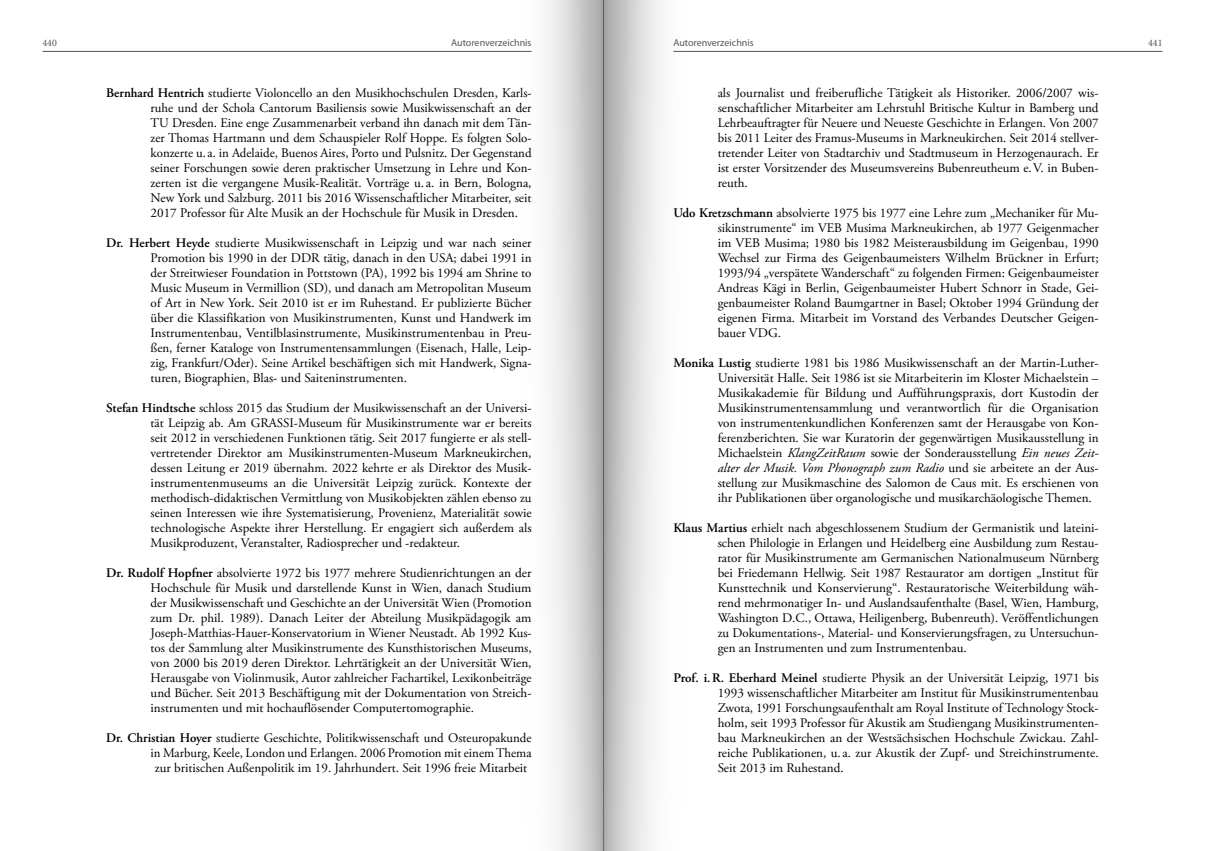
<style>
.page{position:relative;width:1205px;height:851px;background:#fff}
.page>*{position:absolute;margin:0;border:0;box-sizing:border-box;transform-origin:0 0}
.t1{font:13.12px/15px "Adobe Garamond Pro";color:#000;text-align:justify}
.t2{font:10px "Myriad Pro";color:#565656}
.t3{font:10px "Minion Pro";color:#565656}
.s1{font-weight:600}
.s2{font-style:italic}
</style>
<div class="page">
<svg style="left:522px;top:0;width:81px;height:850px"></svg>
<svg style="left:603px;top:0;width:82px;height:850px"></svg>
<hr style="left:43px;top:51px;width:488px;height:1px;background:#565656">
<hr style="left:673px;top:51px;width:489px;height:1px;background:#565656">
<p class="t3" style="left:43px;top:36px;width:16px">440</p>
<p class="t2" style="left:451px;top:37px;width:82px">Autorenverzeichnis</p>
<p class="t2" style="left:673px;top:37px;width:82px">Autorenverzeichnis</p>
<p class="t3" style="left:1148px;top:36px;width:16px">441</p>
<p class="t1" style="left:151px;top:85px;width:382px;text-align:left;text-indent:-44px"><span class="s1">Bernhard Hentrich</span> studierte Violoncello an den Musikhochschulen Dresden, Karls‑ ruhe und der Schola Cantorum Basiliensis sowie Musikwissenschaft an der TU Dresden. Eine enge Zusammenarbeit verband ihn danach mit dem Tän-‑ zer Thomas Hartmann und dem Schauspieler Rolf Hoppe. Es folgten Solo&shy;konzerte u. a. in Adelaide, Buenos Aires, Porto und Pulsnitz. Der Gegenstand seiner Forschungen sowie deren praktischer Umsetzung in Lehre und Kon&shy;zerten ist die vergangene Musik-Realität. Vorträge u. a. in Bern, Bologna, New York und Salzburg. 2011 bis 2016 Wissenschaftlicher Mitarbeiter, seit 2017 Professor für Alte Musik an der Hochschule für Musik in Dresden.</p>
<p class="t1" style="left:151px;top:235px;width:382px;text-align:left;text-indent:-44px"><span class="s1">Dr. Herbert Heyde</span> studierte Musikwissenschaft in Leipzig und war nach seiner Promotion bis 1990 in der DDR tätig, danach in den USA; dabei 1991 in der Streitwieser Foundation in Pottstown (PA), 1992 bis 1994 am Shrine to Music Museum in Vermillion (SD), und danach am Metropolitan Museum of Art in New York. Seit 2010 ist er im Ruhestand. Er publizierte Bücher über die Klassifikation von Musikinstrumenten, Kunst und Handwerk im Instrumentenbau, Ventilblasinstrumente, Musikinstrumentenbau in Preu&shy;ßen, ferner Kataloge von Instrumentensammlungen (Eisenach, Halle, Leip-‑ zig, Frankfurt/Oder). Seine Artikel beschäftigen sich mit Handwerk, Signa&shy;turen, Biographien, Blas- und Saiteninstrumenten.</p>
<p class="t1" style="left:151px;top:400px;width:382px;text-indent:-44px"><span class="s1">Stefan Hindtsche</span> schloss 2015 das Studium der Musikwissenschaft an der Universi&shy;tät Leipzig ab. Am GRASSI-Museum für Musikinstrumente war er bereits seit 2012 in verschiedenen Funktionen tätig. Seit 2017 fungierte er als stell&shy;vertretender Direktor am Musikinstrumenten-Museum Markneukirchen, dessen Leitung er 2019 übernahm. 2022 kehrte er als Direktor des Musik&shy;instrumentenmuseums an die Universität Leipzig zurück. Kontexte der methodisch-didaktischen Vermittlung von Musikobjekten zählen ebenso zu seinen Interessen wie ihre Systematisierung, Provenienz, Materialität sowie technologische Aspekte ihrer Herstellung. Er engagiert sich außerdem als Musikproduzent, Veranstalter, Radiosprecher und -redakteur.</p>
<p class="t1" style="left:151px;top:565px;width:382px;text-indent:-44px"><span class="s1">Dr. Rudolf Hopfner</span> absolvierte 1972 bis 1977 mehrere Studienrichtungen an der Hochschule für Musik und darstellende Kunst in Wien, danach Studium der Musikwissenschaft und Geschichte an der Universität Wien (Promotion zum Dr. phil. 1989). Danach Leiter der Abteilung Musikpädagogik am Joseph-Matthias-Hauer-Konservatorium in Wiener Neustadt. Ab 1992 Kus‑ tos der Sammlung alter Musikinstrumente des Kunsthistorischen Museums, von 2000 bis 2019 deren Direktor. Lehrtätigkeit an der Universität Wien, Herausgabe von Violinmusik, Autor zahlreicher Fachartikel, Lexikonbeiträge und Bücher. Seit 2013 Beschäftigung mit der Dokumentation von Streich‑ instrumenten und mit hochauflösender Computertomographie.</p>
<p class="t1" style="left:106px;top:730px;width:427px"><span class="s1">Dr. Christian Hoyer</span> studierte Geschichte, Politikwissenschaft und Osteuropakunde</p>
<p class="t1" style="left:151px;top:745px;width:382px">in Marburg, Keele, London und Erlangen. 2006 Promotion mit einem Thema</p>
<p class="t1" style="left:155px;top:760px;width:374px">zur britischen Außenpolitik im 19. Jahrhundert. Seit 1996 freie Mitarbeit</p>
<p class="t1" style="left:718px;top:85px;width:382px">als Journalist und freiberufliche Tätigkeit als Historiker. 2006/2007 wis&shy;senschaftlicher Mitarbeiter am Lehrstuhl Britische Kultur in Bamberg und Lehrbeauftragter für Neuere und Neueste Geschichte in Erlangen. Von 2007 bis 2011 Leiter des Framus-Museums in Markneukirchen. Seit 2014 stellver&shy;tretender Leiter von Stadtarchiv und Stadtmuseum in Herzogenaurach. Er ist erster Vorsitzender des Museumsvereins Bubenreutheum e.V. in Buben‑ reuth.</p>
<p class="t1" style="left:718px;top:205px;width:382px;text-indent:-44px"><span class="s1">Udo Kretzschmann</span> absolvierte 1975 bis 1977 eine Lehre zum „Mechaniker für Mu‑ sikinstrumente“ im VEB Musima Markneukirchen, ab 1977 Geigenmacher im VEB Musima; 1980 bis 1982 Meisterausbildung im Geigenbau, 1990<br>Wechsel zur Firma des Geigenbaumeisters Wilhelm Brückner in Erfurt; 1993/94 „verspätete Wanderschaft“ zu folgenden Firmen: Geigenbaumeister Andreas Kägi in Berlin, Geigenbaumeister Hubert Schnorr in Stade, Gei&shy;genbaumeister Roland Baumgartner in Basel; Oktober 1994 Gründung der eigenen Firma. Mitarbeit im Vorstand des Verbandes Deutscher Geigen&shy;bauer VDG.</p>
<p class="t1" style="left:718px;top:355px;width:382px;text-indent:-44px"><span class="s1">Monika Lustig</span> studierte 1981 bis 1986 Musikwissenschaft an der Martin-Luther-Universität Halle. Seit 1986 ist sie Mitarbeiterin im Kloster Michaelstein – Musikakademie für Bildung und Aufführungspraxis, dort Kustodin der Musikinstrumentensammlung und verantwortlich für die Organisation von instrumentenkundlichen Konferenzen samt der Herausgabe von Kon&shy;ferenzberichten. Sie war Kuratorin der gegenwärtigen Musikausstellung in Michaelstein <span class="s2">KlangZeitRaum</span> sowie der Sonderausstellung <span class="s2">Ein neues Zeit‑ alter der Musik. Vom Phonograph zum Radio</span> und sie arbeitete an der Aus&shy;stellung zur Musikmaschine des Salomon de Caus mit. Es erschienen von ihr Publikationen über organologische und musikarchäologische Themen.</p>
<p class="t1" style="left:718px;top:520px;width:382px;text-indent:-44px"><span class="s1">Klaus Martius</span> erhielt nach abgeschlossenem Studium der Germanistik und lateini&shy;schen Philologie in Erlangen und Heidelberg eine Ausbildung zum Restau&shy;rator für Musikinstrumente am Germanischen Nationalmuseum Nürnberg bei Friedemann Hellwig. Seit 1987 Restaurator am dortigen „Institut für Kunsttechnik und Konservierung“. Restauratorische Weiterbildung wäh&shy;rend mehrmonatiger In- und Auslandsaufenthalte (Basel, Wien, Hamburg, Washington D.C., Ottawa, Heiligenberg, Bubenreuth). Veröffentlichungen zu Dokumentations-, Material- und Konservierungsfragen, zu Untersuchun&shy;gen an Instrumenten und zum Instrumentenbau.</p>
<p class="t1" style="left:718px;top:670px;width:382px;text-indent:-44px"><span class="s1">Prof. i.R. Eberhard Meinel</span> studierte Physik an der Universität Leipzig, 1971 bis 1993 wissenschaftlicher Mitarbeiter am Institut für Musikinstrumentenbau Zwota, 1991 Forschungsaufenthalt am Royal Institute of Technology Stock&shy;holm, seit 1993 Professor für Akustik am Studiengang Musikinstrumenten‑ bau Markneukirchen an der Westsächsischen Hochschule Zwickau. Zahl&shy;reiche Publikationen, u. a. zur Akustik der Zupf- und Streichinstrumente.<br>Seit 2013 im Ruhestand.</p>
</div>
